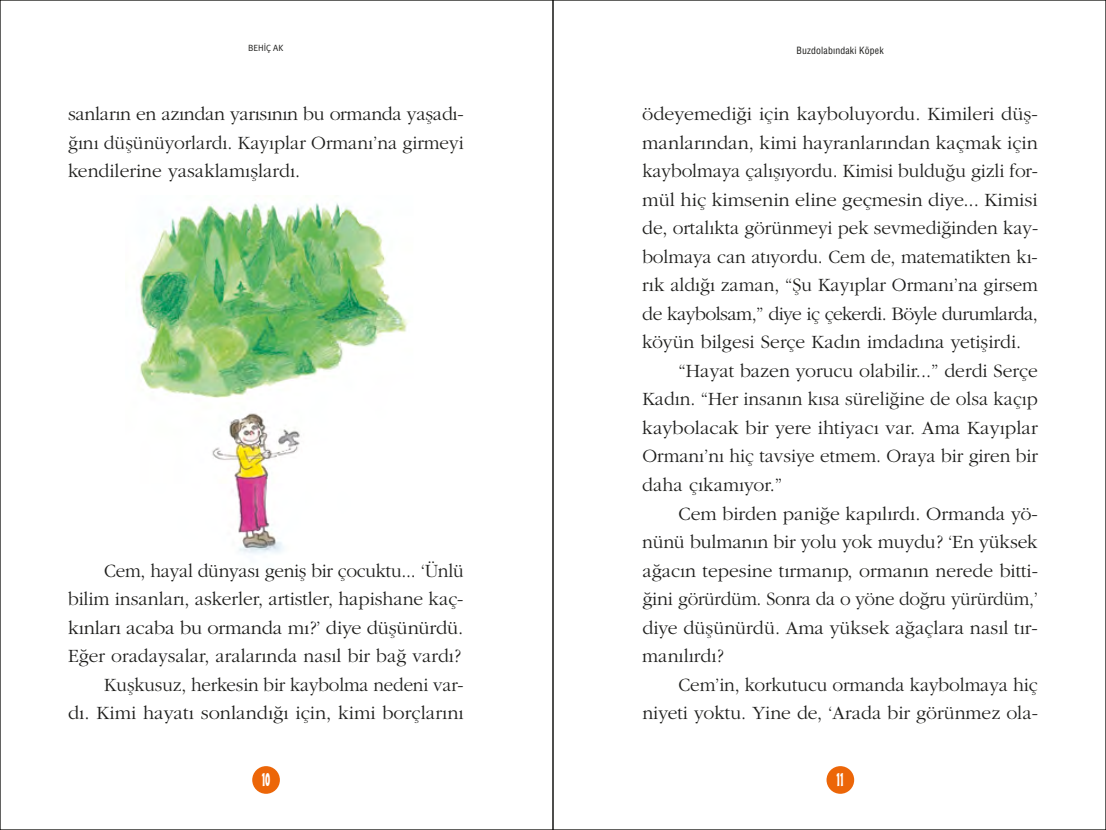
<style>
.page{position:relative;width:1106px;height:830px;background:#fff}
.page>*{position:absolute;margin:0;border:0;box-sizing:border-box;transform-origin:0 0}
.t1{font:19.5px/28.5px "Garamond GK";color:#1d1d1b;text-align:justify}
.t2{font:19.5px "Garamond GK";letter-spacing:-.03em;color:#1d1d1b}
.t3{font:18px "Massey T Light";color:#fff}
.t4{font:9.75px "Helvetica Cond T Medium";letter-spacing:.015em;color:#1d1d1b}
.t5{font:9px "Meta Normal Trk";color:#1d1d1b}
</style>
<div class="page">
<img style="left:139px;top:203px;width:270px;height:351px">
<div style="left:252px;top:765px;width:28px;height:28px;background:#ec6608;border-radius:50%"></div>
<div style="left:826px;top:765px;width:28px;height:28px;background:#ec6608;border-radius:50%"></div>
<p class="t5" style="left:248px;top:43px;width:37px">BEH‹Ç AK</p>
<p class="t1" style="left:68px;top:100px;width:397px">sanların en azından yarısının bu ormanda yaşadı - ğını düşünüyorlardı. Kayıplar Ormanı’na girme yi kendilerine yasaklamışlardı.</p>
<p class="t1" style="left:68px;top:556px;width:397px;text-align:right">Cem, hayal dünyası geniş bir çocuktu... ‘Ünlü bilim insanları, askerler, artistler, hapishane kaç&shy;kınları acaba bu ormanda mı?’ diye düşünürdü.<br>E ğer oradaysalar, aralarında nasıl bir bağ vardı?<br>Kuşkusuz, herkesin bir kaybolma nedeni var -<br>dı. Kimi hayatı sonlandığı için, kimi borçlarını</p>
<p class="t3" style="left:262px;top:764px;width:10px">10</p>
<p class="t4" style="left:796px;top:44px;width:89px">Buzdolabındaki Köpek</p>
<p class="t1" style="left:642px;top:100px;width:397px">ödeyemediği için kayboluyordu. Kimileri düş-</p>
<p class="t1" style="left:642px;top:128px;width:397px">manlarından, kimi hayranlarından kaçmak için</p>
<p class="t1" style="left:642px;top:157px;width:397px">kaybolmaya çalışıyordu. Kimisi bulduğu gizli for -</p>
<p class="t1" style="left:642px;top:185px;width:397px">mül hiç kimsenin eline geçmesin diye... Kimisi</p>
<p class="t1" style="left:642px;top:214px;width:397px">de, ortalıkta görünmeyi pek sevmediğinden kay-</p>
<p class="t1" style="left:642px;top:242px;width:397px">bolmaya can atıyordu. Cem de, matematikten kı-</p>
<p class="t1" style="left:642px;top:271px;width:397px">rık aldığı zaman, “Şu Kayıplar Ormanı’na girsem</p>
<p class="t2" style="left:642px;top:303px;width:397px">de kaybolsam,” diye iç çekerdi. Böyle durumlarda,</p>
<p class="t1" style="left:642px;top:328px;width:380px">köyün bilgesi Serçe Kadın imdadına yetişirdi.</p>
<p class="t1" style="left:678px;top:356px;width:361px">“Hayat bazen yorucu olabilir...” derdi Serçe</p>
<p class="t1" style="left:642px;top:385px;width:397px">Kadın. “Her insanın kısa süreliğine de olsa kaçıp</p>
<p class="t1" style="left:642px;top:413px;width:397px">kaybolacak bir yere ihtiyacı var. Ama Kayıplar</p>
<p class="t1" style="left:642px;top:442px;width:397px">Ormanı’nı hiç tavsiye etmem. Oraya bir giren bir</p>
<p class="t1" style="left:642px;top:470px;width:141px">daha çıkamıyor.”</p>
<p class="t1" style="left:678px;top:499px;width:361px">Cem birden paniğe kapılırdı. Ormanda yö -</p>
<p class="t1" style="left:642px;top:527px;width:397px">nü nü bulmanın bir yolu yok muydu? ‘En yüksek</p>
<p class="t1" style="left:642px;top:556px;width:397px">ağacın tepesine tırmanıp, ormanın nerede bitti -</p>
<p class="t1" style="left:642px;top:584px;width:397px">ği ni görürdüm. Sonra da o yöne doğ ru yürürdüm,’</p>
<p class="t1" style="left:642px;top:613px;width:397px">di ye düşünürdü. Ama yüksek ağaçlara nasıl tır -</p>
<p class="t1" style="left:642px;top:641px;width:83px">ma nılırdı?</p>
<p class="t1" style="left:678px;top:670px;width:361px">Cem’in, korkutucu ormanda kaybolmaya hiç</p>
<p class="t1" style="left:642px;top:698px;width:397px">niyeti yoktu. Yine de, ‘Arada bir görünmez ola-</p>
<p class="t3" style="left:836px;top:764px;width:9px">11</p>
</div>
